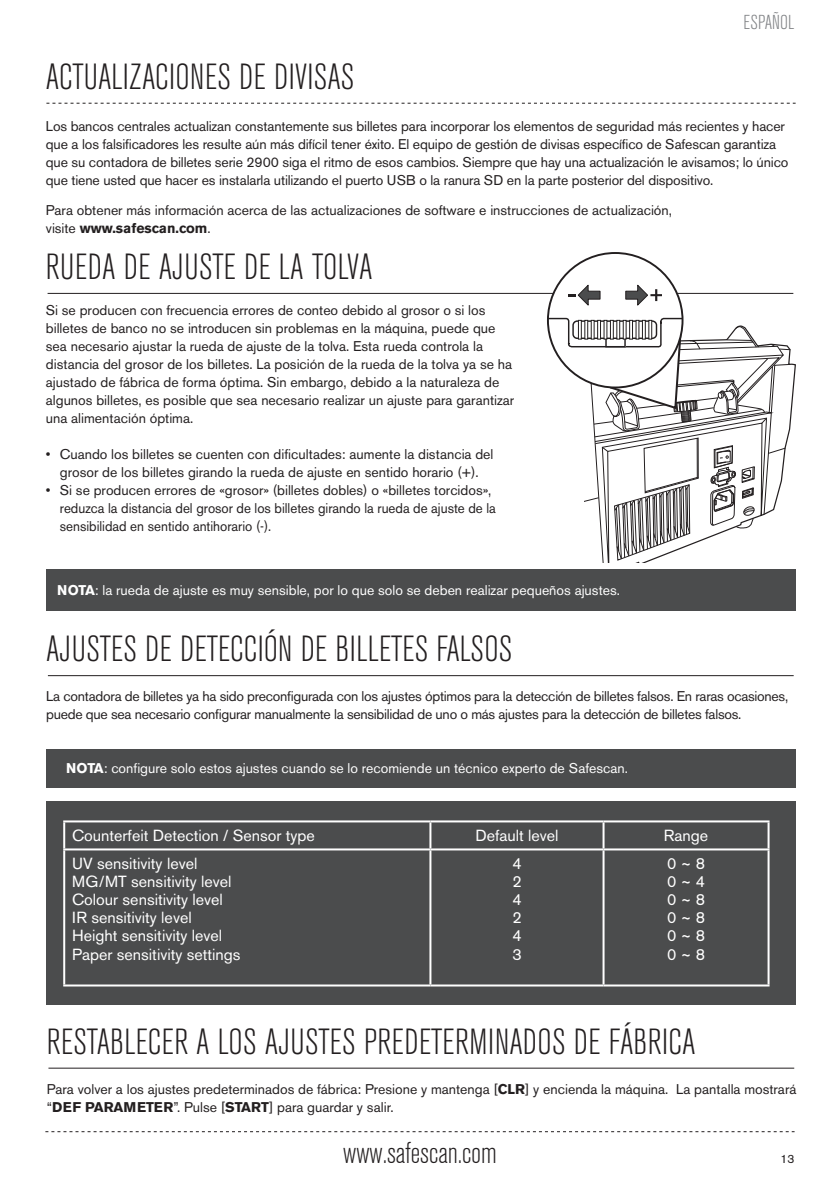
<style>
.page{position:relative;width:840px;height:1191px;background:#fff}
.page>*{position:absolute;margin:0;border:0;box-sizing:border-box;transform-origin:0 0}
.t1{font:300 condensed 36px "Akzidenz Grotesk BE";letter-spacing:.005em;color:#231f20}
.t2{font:300 condensed 30px "Akzidenz Grotesk BE";color:#231f20}
.t3{font:300 condensed 20px "Akzidenz Grotesk BE";letter-spacing:.005em;color:#808285}
.t4{font:16px/18px "Akzidenz Grotesk BE";color:#fff;text-align:justify}
.t5{font:14px/18px "Akzidenz Grotesk BE";color:#231f20}
.t6{font:14px/18px "Akzidenz Grotesk BE";letter-spacing:-.02em;color:#231f20}
.t7{font:14px "Akzidenz Grotesk BE";color:#fff}
.t8{font:12px "Akzidenz Grotesk BE";color:#231f20}
.s1{font-weight:700}
</style>
<div class="page">
<svg style="left:45px;top:1131px;width:749px;height:1px"></svg>
<svg style="left:46px;top:103px;width:749px;height:1px"></svg>
<div style="left:46px;top:801px;width:748px;height:204px;background:#4b4c4d"></div>
<div style="left:46px;top:749px;width:748px;height:38px;background:#4b4c4d"></div>
<hr style="left:63px;top:848px;width:367px;height:2px;background:#fff">
<hr style="left:430px;top:848px;width:173px;height:2px;background:#fff">
<hr style="left:603px;top:848px;width:166px;height:2px;background:#fff">
<hr style="left:63px;top:820px;width:367px;height:2px;background:#fff">
<hr style="left:63px;top:822px;width:2px;height:26px;background:#fff">
<hr style="left:603px;top:820px;width:166px;height:2px;background:#fff">
<hr style="left:767px;top:822px;width:2px;height:26px;background:#fff">
<hr style="left:63px;top:850px;width:2px;height:134px;background:#fff">
<hr style="left:767px;top:850px;width:2px;height:134px;background:#fff">
<hr style="left:63px;top:984px;width:367px;height:2px;background:#fff">
<hr style="left:603px;top:984px;width:166px;height:2px;background:#fff">
<hr style="left:430px;top:820px;width:173px;height:2px;background:#fff">
<hr style="left:429px;top:822px;width:2px;height:26px;background:#fff">
<hr style="left:602px;top:822px;width:2px;height:26px;background:#fff">
<hr style="left:429px;top:850px;width:2px;height:134px;background:#fff">
<hr style="left:602px;top:850px;width:2px;height:134px;background:#fff">
<hr style="left:430px;top:984px;width:173px;height:2px;background:#fff">
<hr style="left:48px;top:675px;width:745px;height:1px;background:#231f20">
<hr style="left:48px;top:293px;width:744px;height:1px;background:#231f20">
<div style="left:46px;top:569px;width:748px;height:42px;background:#4b4c4d"></div>
<hr style="left:48px;top:1067px;width:745px;height:1px;background:#231f20">
<div style="left:547px;top:253px;width:135px;height:134px;background:#fff;border-radius:50%"></div>
<svg style="left:549px;top:315px;width:241px;height:247px"></svg>
<div style="left:622px;top:320px;width:4px;height:19px;border:1px solid #231f20"></div>
<svg style="left:625px;top:284px;width:36px;height:22px"></svg>
<svg style="left:568px;top:284px;width:32px;height:22px"></svg>
<h3 class="t3" style="left:743px;top:12px;width:53px">ESPAÑOL</h3>
<h1 class="t1" style="left:46px;top:58px;width:309px">ACTUALIZACIONES DE DIVISAS</h1>
<p class="t5" style="left:46px;top:118px;width:743px">Los bancos centrales actualizan constantemente sus billetes para incorporar los elementos de seguridad más recientes y hacer que a los falsificadores les resulte aún más difícil tener éxito. El equipo de gestión de divisas específico de Safescan garantiza que su contadora de billetes serie 2900 siga el ritmo de esos cambios. Siempre que hay una actualización le avisamos; lo único que tiene usted que hacer es instalarla utilizando el puerto USB o la ranura SD en la parte posterior del dispositivo.</p>
<p class="t5" style="left:46px;top:202px;width:627px">Para obtener más información acerca de las actualizaciones de software e instrucciones de actualización, visite <span class="s1">www.safescan.com</span>.</p>
<h1 class="t1" style="left:46px;top:247px;width:328px">RUEDA DE AJUSTE DE LA TOLVA</h1>
<p class="t5" style="left:46px;top:301px;width:469px">Si se producen con frecuencia errores de conteo debido al grosor o si los billetes de banco no se introducen sin problemas en la máquina, puede que sea necesario ajustar la rueda de ajuste de la tolva. Esta rueda controla la distancia del grosor de los billetes. La posición de la rueda de la tolva ya se ha ajustado de fábrica de forma óptima. Sin embargo, debido a la naturaleza de algunos billetes, es posible que sea necesario realizar un ajuste para garantizar una alimentación óptima.</p>
<p class="t5" style="left:46px;top:445px;width:449px;text-align:center">• Cuando los billetes se cuenten con dificultades: aumente la distancia del grosor de los billetes girando la rueda de ajuste en sentido horario (+).</p>
<p class="t5" style="left:60px;top:481px;width:437px;text-indent:-14px">• Si se producen errores de «grosor» (billetes dobles) o «billetes torcidos», reduzca la distancia del grosor de los billetes girando la rueda de ajuste de la sensibilidad en sentido antihorario (-).</p>
<p class="t7" style="left:57px;top:582px;width:564px"><span class="s1">NOTA</span>: la rueda de ajuste es muy sensible, por lo que solo se deben realizar pequeños ajustes.</p>
<h1 class="t1" style="left:46px;top:629px;width:467px">AJUSTES DE DETECCIÓN DE BILLETES FALSOS</h1>
<p class="t6" style="left:46px;top:687px;width:743px">La contadora de billetes ya ha sido preconfigurada con los ajustes óptimos para la detección de billetes falsos. En raras ocasiones, puede que sea necesario configurar manualmente la sensibilidad de uno o más ajustes para la detección de billetes falsos.</p>
<p class="t7" style="left:66px;top:760px;width:563px"><span class="s1">NOTA</span>: configure solo estos ajustes cuando se lo recomiende un técnico experto de Safescan.</p>
<p class="t4" style="left:72px;top:827px;width:244px">Counterfeit Detection / Sensor type</p>
<p class="t4" style="left:475px;top:827px;width:84px">Default level</p>
<p class="t4" style="left:663px;top:827px;width:46px">Range</p>
<p class="t4" style="left:72px;top:855px;width:169px;text-align:left">UV sensitivity level<br>MG/MT sensitivity level<br>Colour sensitivity level<br>IR sensitivity level<br>Height sensitivity level<br>Paper sensitivity settings</p>
<p class="t4" style="left:512px;top:855px;width:11px">4<br>2<br>4<br>2<br>4<br>3</p>
<p class="t4" style="left:666px;top:855px;width:39px">0 ~ 8<br>0 ~ 4<br>0 ~ 8<br>0 ~ 8<br>0 ~ 8<br>0 ~ 8</p>
<h1 class="t1" style="left:47px;top:1022px;width:650px">RESTABLECER A LOS AJUSTES PREDETERMINADOS DE FÁBRICA</h1>
<p class="t5" style="left:47px;top:1080px;width:750px">Para volver a los ajustes predeterminados de fábrica: Presione y mantenga [<span class="s1">CLR</span>] y encienda la máquina. La pantalla mostrará “<span class="s1">DEF PARAMETER</span>”. Pulse [<span class="s1">START</span>] para guardar y salir.</p>
<h2 class="t2" style="left:343px;top:1136px;width:155px">www.safescan.com</h2>
<p class="t8" style="left:780px;top:1151px;width:15px">13</p>
</div>
